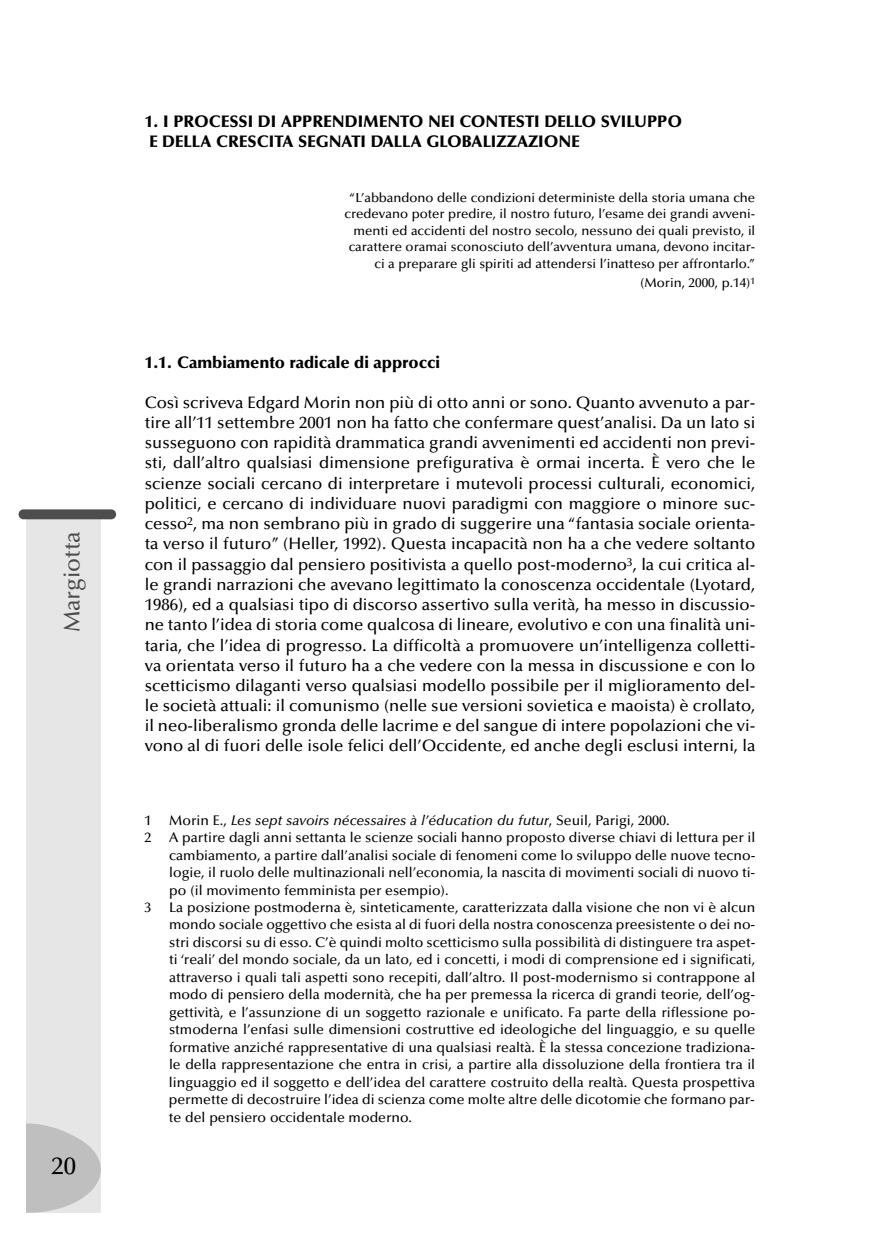
<style>
.page{position:relative;width:869px;height:1241px;background:#fff}
.page>*{position:absolute;margin:0;border:0;box-sizing:border-box;transform-origin:0 0}
.t1{font:500 24.5px "Optima";color:#000}
.t2{font:500 22.75px "Optima";color:#4d4d4d}
.t3{font:500 16.62px/20.1px "Optima";color:#000;text-align:justify}
.t4{font:900 16.62px/20.1px "Optima";color:#000}
.t5{font:500 14px/17.5px "Optima";color:#000;text-align:justify}
.t6{font:italic 500 14px "Optima";color:#000}
.t7{font:500 13.12px/16.6px "Optima";color:#000;text-align:right}
.s1{font-style:normal}
</style>
<div class="page">
<div style="left:27px;top:517px;width:74px;height:695px;background:#e6e6e6"></div>
<div style="left:19px;top:509px;width:97px;height:10px;background:#4d4d4d;border-radius:5px"></div>
<svg style="left:26px;top:1122px;width:75px;height:90px"></svg>
<p class="t2" style="left:63px;top:632px;width:103px;rotate:-90deg">Margiotta</p>
<p class="t1" style="left:52px;top:1156px;width:26px">20</p>
<p class="t4" style="left:145px;top:113px;width:538px">1. I PROCESSI DI APPRENDIMENTO NEI CONTESTI DELLO SVILUPPO<br>E DELLA CRESCITA SEGNATI DALLA GLOBALIZZAZIONE</p>
<p class="t7" style="left:344px;top:190px;width:412px">“L’abbandono delle condizioni deterministe della storia umana che credevano poter predire, il nostro futuro, l’esame dei grandi avveni&shy;menti ed accidenti del nostro secolo, nessuno dei quali previsto, il carattere oramai sconosciuto dell’avventura umana, devono incitar&shy;ci a preparare gli spiriti ad attendersi l’inatteso per affrontarlo.”</p>
<p class="t7" style="left:639px;top:276px;width:116px">(Morin, 2000, p.14)<sup>1</sup></p>
<p class="t4" style="left:145px;top:353px;width:296px">1.1. Cambiamento radicale di approcci</p>
<p class="t3" style="left:145px;top:394px;width:611px">Così scriveva Edgard Morin non più di otto anni or sono. Quanto avvenuto a par&shy;tire all’11 settembre 2001 non ha fatto che confermare quest’analisi. Da un lato si susseguono con rapidità drammatica grandi avvenimenti ed accidenti non previ&shy;sti, dall’altro qualsiasi dimensione prefigurativa è ormai incerta. È vero che le scienze sociali cercano di interpretare i mutevoli processi culturali, economici, politici, e cercano di individuare nuovi paradigmi con maggiore o minore suc&shy;cesso<sup>2</sup>, ma non sembrano più in grado di suggerire una “fantasia sociale orienta&shy;ta verso il futuro” (Heller, 1992). Questa incapacità non ha a che vedere soltanto con il passaggio dal pensiero positivista a quello post-moderno<sup>3</sup>, la cui critica al&shy;le grandi narrazioni che avevano legittimato la conoscenza occidentale (Lyotard, 1986), ed a qualsiasi tipo di discorso assertivo sulla verità, ha messo in discussio&shy;ne tanto l’idea di storia come qualcosa di lineare, evolutivo e con una finalità uni&shy;taria, che l’idea di progresso. La difficoltà a promuovere un’intelligenza colletti&shy;va orientata verso il futuro ha a che vedere con la messa in discussione e con lo scetticismo dilaganti verso qualsiasi modello possibile per il miglioramento del&shy;le società attuali: il comunismo (nelle sue versioni sovietica e maoista) è crollato, il neo-liberalismo gronda delle lacrime e del sangue di intere popolazioni che vi&shy;vono al di fuori delle isole felici dell’Occidente, ed anche degli esclusi interni, la</p>
<p class="t5" style="left:144px;top:812px;width:8px">1</p>
<p class="t6" style="left:169px;top:814px;width:501px"><span class="s1">Morin E.,</span> Les sept savoirs nécessaires à l’éducation du futur<span class="s1">, Seuil, Parigi, 2000.</span></p>
<p class="t5" style="left:144px;top:829px;width:8px">2</p>
<p class="t5" style="left:169px;top:829px;width:587px">A partire dagli anni settanta le scienze sociali hanno proposto diverse chiavi di lettura per il cambiamento, a partire dall’analisi sociale di fenomeni come lo sviluppo delle nuove tecno&shy;logie, il ruolo delle multinazionali nell’economia, la nascita di movimenti sociali di nuovo ti&shy;po (il movimento femminista per esempio).</p>
<p class="t5" style="left:144px;top:899px;width:8px">3</p>
<p class="t5" style="left:169px;top:899px;width:587px">La posizione postmoderna è, sinteticamente, caratterizzata dalla visione che non vi è alcun mondo sociale oggettivo che esista al di fuori della nostra conoscenza preesistente o dei no&shy;stri discorsi su di esso. C’è quindi molto scetticismo sulla possibilità di distinguere tra aspet&shy;ti ‘reali’ del mondo sociale, da un lato, ed i concetti, i modi di comprensione ed i significati, attraverso i quali tali aspetti sono recepiti, dall’altro. Il post-modernismo si contrappone al modo di pensiero della modernità, che ha per premessa la ricerca di grandi teorie, dell’og&shy;gettività, e l’assunzione di un soggetto razionale e unificato. Fa parte della riflessione po&shy;stmoderna l’enfasi sulle dimensioni costruttive ed ideologiche del linguaggio, e su quelle formative anziché rappresentative di una qualsiasi realtà. È la stessa concezione tradiziona&shy;le della rappresentazione che entra in crisi, a partire alla dissoluzione della frontiera tra il linguaggio ed il soggetto e dell’idea del carattere costruito della realtà. Questa prospettiva permette di decostruire l’idea di scienza come molte altre delle dicotomie che formano par&shy;te del pensiero occidentale moderno.</p>
</div>
